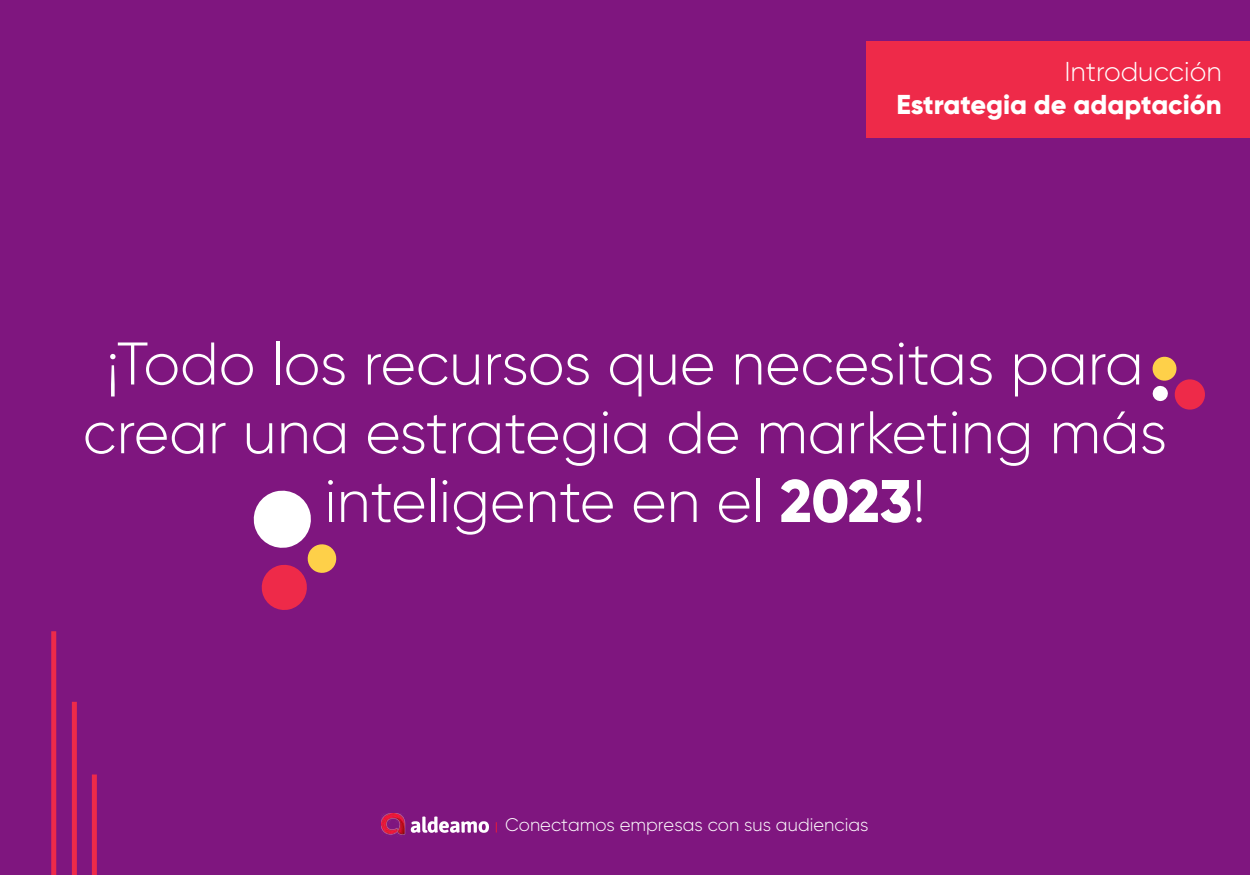
<style>
.page{position:relative;width:1250px;height:875px;background:#7f167f}
.page>*{position:absolute;margin:0;border:0;box-sizing:border-box;transform-origin:0 0}
.t1{font:300 60px/68.8px "Gilroy";color:#fff;text-align:center}
.t2{font:800 27.25px "Gilroy";color:#fff}
.t3{font:300 27.25px "Gilroy";color:#fff}
.t4{font:300 18.25px "Gilroy";color:#fff}
.s1{font-weight:800}
</style>
<div class="page">
<svg style="left:410px;top:816px;width:79px;height:17px"></svg>
<img style="left:381px;top:814px;width:25px;height:21px">
<div style="left:866px;top:41px;width:384px;height:97px;background:#ee2a49"></div>
<div style="left:51px;top:631px;width:5px;height:244px;background:#ee2a49"></div>
<div style="left:72px;top:702px;width:5px;height:173px;background:#ee2a49"></div>
<div style="left:92px;top:775px;width:5px;height:100px;background:#ee2a49"></div>
<svg style="left:253px;top:490px;width:84px;height:120px"></svg>
<svg style="left:1152px;top:356px;width:53px;height:54px"></svg>
<p class="t3" style="left:1064px;top:55px;width:159px">Introducción</p>
<p class="t2" style="left:896px;top:87px;width:327px">Estrategia de adaptación</p>
<p class="t1" style="left:83px;top:329px;width:1086px">¡Todo los recursos que necesitas para crear una estrategia de marketing más inteligente en el <span class="s1">2023</span>!</p>
<p class="t4" style="left:505px;top:814px;width:365px">Conectamos empresas con sus audiencias</p>
</div>
